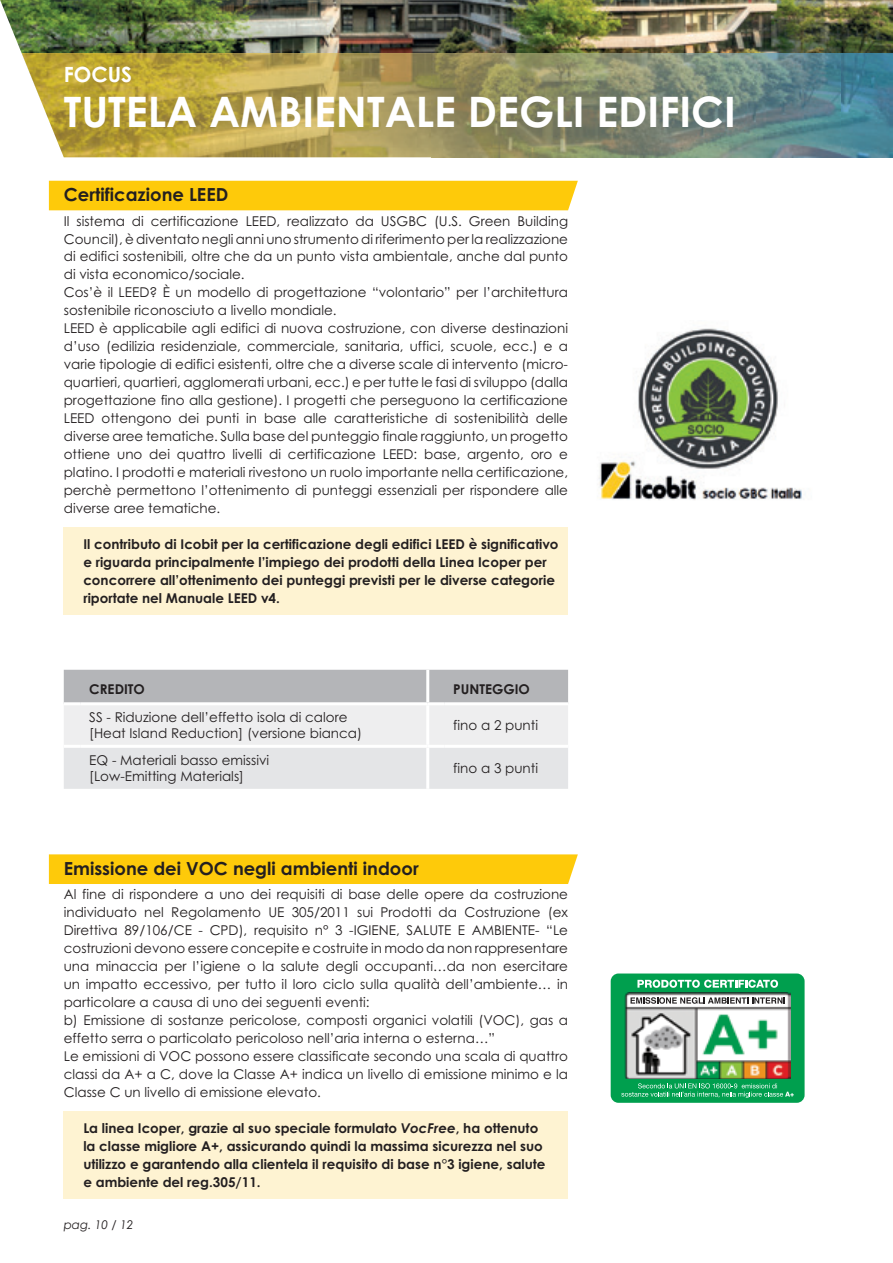
<style>
.page{position:relative;width:893px;height:1263px;background:#fff}
.page>*{position:absolute;margin:0;border:0;box-sizing:border-box;transform-origin:0 0}
.t1{font:700 42px "Century Gothic";color:#fff}
.t2{font:700 21px "Century Gothic";color:#fff}
.t3{font:700 18px "Century Gothic";color:#231f20}
.t4{font:13.5px/18px "Century Gothic";color:#231f20}
.t5{font:700 13.5px/18px "Century Gothic";color:#231f20}
.t6{font:italic 12px "Century Gothic";color:#231f20}
.s1{font-style:italic}
</style>
<div class="page">
<img style="left:0;top:0;width:893px;height:54px">
<img style="left:22px;top:53px;width:871px;height:104px">
<div style="left:49px;top:181px;width:529px;height:29px;background:#feca0a"></div>
<div style="left:49px;top:854px;width:529px;height:30px;background:#feca0a"></div>
<img style="left:599px;top:328px;width:203px;height:172px">
<div style="left:611px;top:973px;width:194px;height:130px;background:#009f4e;border-radius:8px"></div>
<img style="left:625px;top:992px;width:165px;height:87px">
<svg style="left:630px;top:997px;width:155px;height:7px"></svg>
<svg style="left:621px;top:1083px;width:173px;height:15px"></svg>
<svg style="left:637px;top:980px;width:141px;height:8px"></svg>
<div style="left:64px;top:527px;width:504px;height:88px;background:#fef3d2"></div>
<div style="left:64px;top:1111px;width:504px;height:88px;background:#fef3d2"></div>
<svg style="left:64px;top:670px;width:504px;height:119px;background:#dadadc"></svg>
<hr style="left:426px;top:670px;width:3px;height:32px;background:#fff">
<hr style="left:64px;top:702px;width:17px;height:3px;background:#fff">
<hr style="left:81px;top:702px;width:347px;height:3px;background:#fff">
<hr style="left:428px;top:702px;width:17px;height:3px;background:#fff">
<hr style="left:426px;top:705px;width:3px;height:40px;background:#fff">
<hr style="left:445px;top:702px;width:123px;height:3px;background:#fff">
<hr style="left:64px;top:745px;width:17px;height:3px;background:#fff">
<hr style="left:81px;top:745px;width:347px;height:3px;background:#fff">
<hr style="left:428px;top:745px;width:17px;height:3px;background:#fff">
<hr style="left:426px;top:748px;width:3px;height:41px;background:#fff">
<hr style="left:445px;top:745px;width:123px;height:3px;background:#fff">
<h2 class="t2" style="left:64px;top:61px;width:70px">FOCUS</h2>
<h1 class="t1" style="left:64px;top:85px;width:673px">TUTELA AMBIENTALE DEGLI EDIFICI</h1>
<h3 class="t3" style="left:64px;top:184px;width:166px">Certificazione LEED</h3>
<p class="t4" style="left:64px;top:211px;width:506px">Il sistema di certificazione LEED, realizzato da USGBC (U.S. Green Building Council), è diventato negli anni uno strumento di riferimento per la realizzazione di edifici sostenibili, oltre che da un punto vista ambientale, anche dal punto di vista economico/sociale.<br>Cos’è il LEED? È un modello di progettazione “volontario” per l’architettura sostenibile riconosciuto a livello mondiale.<br>LEED è applicabile agli edifici di nuova costruzione, con diverse destinazioni d’uso (edilizia residenziale, commerciale, sanitaria, uffici, scuole, ecc.) e a varie tipologie di edifici esistenti, oltre che a diverse scale di intervento (micro&shy;quartieri, quartieri, agglomerati urbani, ecc.) e per tutte le fasi di sviluppo (dalla progettazione fino alla gestione). I progetti che perseguono la certificazione LEED ottengono dei punti in base alle caratteristiche di sostenibilità delle diverse aree tematiche. Sulla base del punteggio finale raggiunto, un progetto ottiene uno dei quattro livelli di certificazione LEED: base, argento, oro e platino. I prodotti e materiali rivestono un ruolo importante nella certificazione, perchè permettono l’ottenimento di punteggi essenziali per rispondere alle diverse aree tematiche.</p>
<p class="t5" style="left:83px;top:535px;width:477px">Il contributo di Icobit per la certificazione degli edifici LEED è significativo e riguarda principalmente l’impiego dei prodotti della Linea Icoper per concorrere all’ottenimento dei punteggi previsti per le diverse categorie riportate nel Manuale LEED v4.</p>
<p class="t5" style="left:89px;top:680px;width:57px">CREDITO</p>
<p class="t5" style="left:453px;top:680px;width:78px">PUNTEGGIO</p>
<p class="t4" style="left:89px;top:709px;width:274px;line-height:16.2px">SS - Riduzione dell’effetto isola di calore [Heat Island Reduction] (versione bianca)</p>
<p class="t4" style="left:453px;top:716px;width:86px">fino a 2 punti</p>
<p class="t4" style="left:89px;top:751px;width:182px;line-height:16.2px">EQ - Materiali basso emissivi [Low-Emitting Materials]</p>
<p class="t4" style="left:453px;top:758px;width:86px">fino a 3 punti</p>
<h3 class="t3" style="left:64px;top:857px;width:356px">Emissione dei VOC negli ambienti indoor</h3>
<p class="t4" style="left:64px;top:885px;width:506px">Al fine di rispondere a uno dei requisiti di base delle opere da costruzione individuato nel Regolamento UE 305/2011 sui Prodotti da Costruzione (ex Direttiva 89/106/CE - CPD), requisito n° 3 -IGIENE, SALUTE E AMBIENTE- “Le costruzioni devono essere concepite e costruite in modo da non rappresentare una minaccia per l’igiene o la salute degli occupanti…da non esercitare un impatto eccessivo, per tutto il loro ciclo sulla qualità dell’ambiente… in particolare a causa di uno dei seguenti eventi:<br>b) Emissione di sostanze pericolose, composti organici volatili (VOC), gas a effetto serra o particolato pericoloso nell’aria interna o esterna…”<br>Le emissioni di VOC possono essere classificate secondo una scala di quattro classi da A+ a C, dove la Classe A+ indica un livello di emissione minimo e la Classe C un livello di emissione elevato.</p>
<p class="t5" style="left:83px;top:1119px;width:464px">La linea Icoper, grazie al suo speciale formulato <span class="s1">VocFree</span>, ha ottenuto la classe migliore A+, assicurando quindi la massima sicurezza nel suo utilizzo e garantendo alla clientela il requisito di base n°3 igiene, salute e ambiente del reg.305/11.</p>
<p class="t6" style="left:64px;top:1217px;width:71px">pag. 10 / 12</p>
</div>
